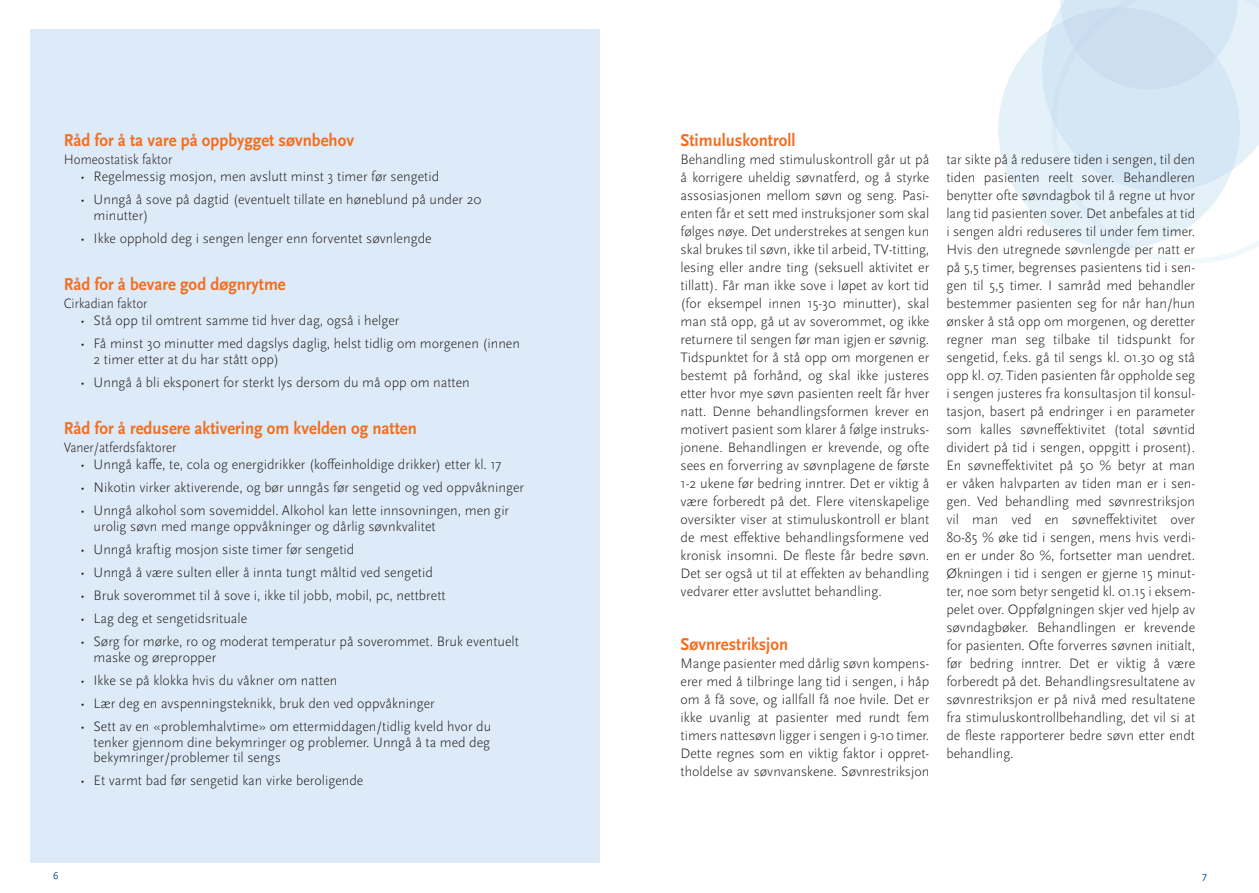
<style>
.page{position:relative;width:1259px;height:893px;background:#fff}
.page>*{position:absolute;margin:0;border:0;box-sizing:border-box;transform-origin:0 0}
.t1{font:700 18px "Scala Sans Pro";color:#f36e21;scale:.93 1}
.t2{font:300 14.25px/18px "Scala Sans Pro";color:#231f20}
.t3{font:300 14.25px "Scala Sans Pro";color:#231f20;scale:.93 1}
.t4{font:10.5px "Scala Sans Pro";color:#01468c}
</style>
<div class="page">
<div style="left:998px;top:8px;width:241px;height:241px;background:#e4f1f9;border-radius:50%"></div>
<svg style="left:1042px;top:27px;width:9px;height:88px"></svg>
<svg style="left:1051px;top:0;width:208px;height:264px"></svg>
<div style="left:30px;top:30px;width:570px;height:833px;background:#dcebf7"></div>
<p class="t1" style="left:64px;top:129px;width:314px">Råd for å ta vare på oppbygget søvnbehov</p>
<p class="t3" style="left:64px;top:151px;width:118px">Homeostatisk faktor</p>
<p class="t2" style="left:80px;top:168px;width:360px">• Regelmessig mosjon, men avslutt minst 3 timer før sengetid</p>
<p class="t2" style="left:94px;top:192px;width:389px;line-height:15.8px;text-indent:-13px">• Unngå å sove på dagtid (eventuelt tillate en høneblund på under 20 minutter)</p>
<p class="t2" style="left:80px;top:230px;width:353px">• Ikke opphold deg i sengen lenger enn forventet søvnlengde</p>
<p class="t1" style="left:64px;top:273px;width:240px">Råd for å bevare god døgnrytme</p>
<p class="t3" style="left:64px;top:295px;width:92px">Cirkadian faktor</p>
<p class="t2" style="left:80px;top:312px;width:321px">• Stå opp til omtrent samme tid hver dag, også i helger</p>
<p class="t2" style="left:94px;top:336px;width:428px;line-height:15.8px;text-indent:-13px">• Få minst 30 minutter med dagslys daglig, helst tidlig om morgenen (innen<br>2 timer etter at du har stått opp)</p>
<p class="t2" style="left:80px;top:374px;width:391px">• Unngå å bli eksponert for sterkt lys dersom du må opp om natten</p>
<p class="t1" style="left:64px;top:417px;width:381px">Råd for å redusere aktivering om kvelden og natten</p>
<p class="t3" style="left:64px;top:439px;width:122px">Vaner/atferdsfaktorer</p>
<p class="t2" style="left:80px;top:456px;width:422px">• Unngå kaffe, te, cola og energidrikker (koffeinholdige drikker) etter kl. 17</p>
<p class="t2" style="left:80px;top:479px;width:445px">• Nikotin virker aktiverende, og bør unngås før sengetid og ved oppvåkninger</p>
<p class="t2" style="left:94px;top:503px;width:417px;line-height:15.8px;text-indent:-13px">• Unngå alkohol som sovemiddel. Alkohol kan lette innsovningen, men gir urolig søvn med mange oppvåkninger og dårlig søvnkvalitet</p>
<p class="t2" style="left:80px;top:541px;width:276px">• Unngå kraftig mosjon siste timer før sengetid</p>
<p class="t2" style="left:80px;top:564px;width:354px">• Unngå å være sulten eller å innta tungt måltid ved sengetid</p>
<p class="t2" style="left:80px;top:587px;width:367px">• Bruk soverommet til å sove i, ikke til jobb, mobil, pc, nettbrett</p>
<p class="t2" style="left:80px;top:609px;width:168px">• Lag deg et sengetidsrituale</p>
<p class="t2" style="left:94px;top:634px;width:427px;line-height:15.8px;text-indent:-13px">• Sørg for mørke, ro og moderat temperatur på soverommet. Bruk eventuelt maske og ørepropper</p>
<p class="t2" style="left:80px;top:671px;width:259px">• Ikke se på klokka hvis du våkner om natten</p>
<p class="t2" style="left:80px;top:694px;width:356px">• Lær deg en avspenningsteknikk, bruk den ved oppvåkninger</p>
<p class="t2" style="left:94px;top:718px;width:399px;line-height:15.8px;text-align:justify;text-indent:-13px">• Sett av en «problemhalvtime» om ettermiddagen/tidlig kveld hvor du tenker gjennom dine bekymringer og problemer. Unngå å ta med deg bekymringer/problemer til sengs</p>
<p class="t2" style="left:80px;top:772px;width:285px">• Et varmt bad før sengetid kan virke beroligende</p>
<p class="t1" style="left:680px;top:129px;width:125px">Stimuluskontroll</p>
<p class="t2" style="left:680px;top:150px;width:250px;text-align:justify">Behandling med stimuluskontroll går ut på å korrigere uheldig søvnatferd, og å styrke assosiasjonen mellom søvn og seng. Pasi&shy;enten får et sett med instruksjoner som skal følges nøye. Det understrekes at sengen kun skal brukes til søvn, ikke til arbeid, TV-titting, lesing eller andre ting (seksuell aktivitet er tillatt). Får man ikke sove i løpet av kort tid (for eksempel innen 15-30 minutter), skal man stå opp, gå ut av soverommet, og ikke returnere til sengen før man igjen er søvnig.<br>Tidspunktet for å stå opp om morgenen er bestemt på forhånd, og skal ikke justeres etter hvor mye søvn pasienten reelt får hver natt. Denne behandlingsformen krever en motivert pasient som klarer å følge instruks&shy;jonene. Behandlingen er krevende, og ofte sees en forverring av søvnplagene de første 1-2 ukene før bedring inntrer. Det er viktig å være forberedt på det. Flere vitenskapelige oversikter viser at stimuluskontroll er blant de mest effektive behandlingsformene ved kronisk insomni. De fleste får bedre søvn.<br>Det ser også ut til at effekten av behandling vedvarer etter avsluttet behandling.</p>
<p class="t1" style="left:680px;top:633px;width:117px">Søvnrestriksjon</p>
<p class="t2" style="left:680px;top:654px;width:250px;text-align:justify">Mange pasienter med dårlig søvn kompens&shy;erer med å tilbringe lang tid i sengen, i håp om å få sove, og iallfall få noe hvile. Det er ikke uvanlig at pasienter med rundt fem timers nattesøvn ligger i sengen i 9-10 timer.<br>Dette regnes som en viktig faktor i oppret&shy;tholdelse av søvnvanskene. Søvnrestriksjon</p>
<p class="t2" style="left:946px;top:150px;width:250px;text-align:justify">tar sikte på å redusere tiden i sengen, til den tiden pasienten reelt sover. Behandleren benytter ofte søvndagbok til å regne ut hvor lang tid pasienten sover. Det anbefales at tid i sengen aldri reduseres til under fem timer.<br>Hvis den utregnede søvnlengde per natt er på 5,5 timer, begrenses pasientens tid i sen&shy;gen til 5,5 timer. I samråd med behandler bestemmer pasienten seg for når han/hun ønsker å stå opp om morgenen, og deretter regner man seg tilbake til tidspunkt for sengetid, f.eks. gå til sengs kl. 01.30 og stå opp kl. 07. Tiden pasienten får oppholde seg i sengen justeres fra konsultasjon til konsul&shy;tasjon, basert på endringer i en parameter som kalles søvneffektivitet (total søvntid dividert på tid i sengen, oppgitt i prosent).<br>En søvneffektivitet på 50 % betyr at man er våken halvparten av tiden man er i sen&shy;gen. Ved behandling med søvnrestriksjon vil man ved en søvneffektivitet over 80-85 % øke tid i sengen, mens hvis verdi&shy;en er under 80 %, fortsetter man uendret.<br>Økningen i tid i sengen er gjerne 15 minut&shy;ter, noe som betyr sengetid kl. 01.15 i eksem&shy;pelet over. Oppfølgningen skjer ved hjelp av søvndagbøker. Behandlingen er krevende for pasienten. Ofte forverres søvnen initialt, før bedring inntrer. Det er viktig å være forberedt på det. Behandlingsresultatene av søvnrestriksjon er på nivå med resultatene fra stimuluskontrollbehandling, det vil si at de fleste rapporterer bedre søvn etter endt behandling.</p>
<p class="t4" style="left:53px;top:870px;width:7px">6</p>
<p class="t4" style="left:1202px;top:870px;width:6px">7</p>
</div>
